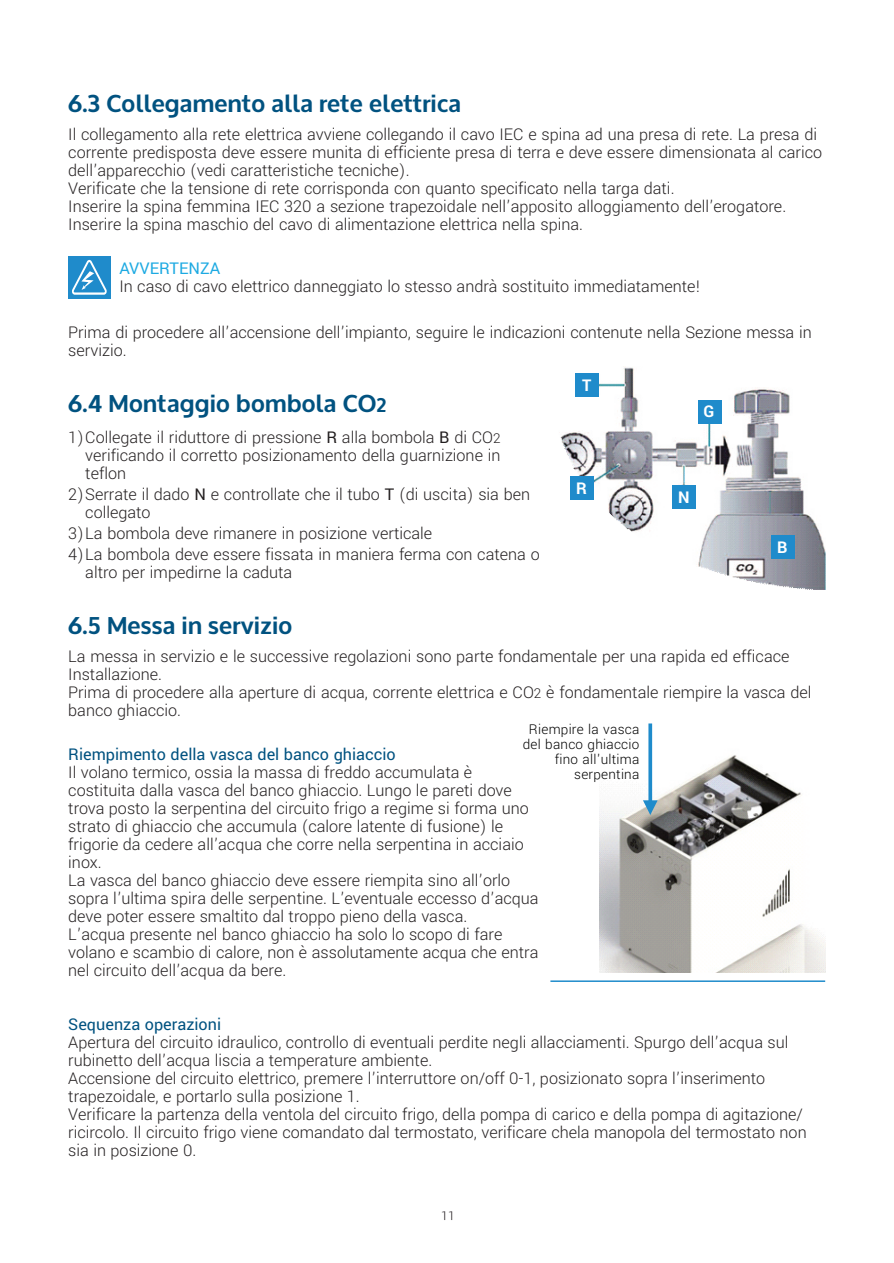
<style>
.page{position:relative;width:894px;height:1263px;background:#fff}
.page>*{position:absolute;margin:0;border:0;box-sizing:border-box;transform-origin:0 0}
.t1{font:700 24px "Oxygen";letter-spacing:.01em;color:#015280}
.t2{font:300 18px/18px "Yantramanav";color:#231f20}
.t3{font:18px "Yantramanav";color:#015280}
.t4{font:18px "Yantramanav";color:#1eaae2}
.t5{font:700 18px "Yantramanav";color:#fff}
.t6{font:300 15px/15px "Yantramanav";letter-spacing:.015em;color:#000001;text-align:right}
.t7{font:300 13.5px "Yantramanav";color:#181317}
.s1{font-size:19.5px}
.s2{font-weight:400}
.s3{font-size:15px}
</style>
<div class="page">
<img style="left:599px;top:755px;width:226px;height:218px">
<hr style="left:550px;top:980px;width:274px;height:2px;background:#1f8bcb">
<svg style="left:642px;top:723px;width:15px;height:92px"></svg>
<img style="left:560px;top:366px;width:265px;height:224px">
<div style="left:575px;top:373px;width:24px;height:24px;background:#1f8bcb"></div>
<div style="left:570px;top:476px;width:23px;height:24px;background:#1f8bcb"></div>
<div style="left:697px;top:400px;width:24px;height:23px;background:#1f8bcb"></div>
<div style="left:672px;top:485px;width:24px;height:24px;background:#1f8bcb"></div>
<div style="left:770px;top:535px;width:24px;height:24px;background:#1f8bcb"></div>
<div style="left:68px;top:256px;width:42px;height:42px;background:#1f8bcb"></div>
<svg style="left:72px;top:260px;width:35px;height:35px"></svg>
<h1 class="t1" style="left:68px;top:82px;width:394px">6.3 Collegamento alla rete elettrica</h1>
<p class="t2" style="left:68px;top:126px;width:755px">Il collegamento alla rete elettrica avviene collegando il cavo IEC e spina ad una presa di rete. La presa di corrente predisposta deve essere munita di efficiente presa di terra e deve essere dimensionata al carico dell’apparecchio (vedi caratteristiche tecniche).<br>Verificate che la tensione di rete corrisponda con quanto specificato nella targa dati.<br>Inserire la spina femmina IEC 320 a sezione trapezoidale nell’apposito alloggiamento dell’erogatore.<br>Inserire la spina maschio del cavo di alimentazione elettrica nella spina.</p>
<p class="t4" style="left:119px;top:257px;width:102px">AVVERTENZA</p>
<p class="t2" style="left:119px;top:277px;width:582px">In caso di cavo elettrico danneggiato lo stesso andrà sostituito immediatamente!</p>
<p class="t2" style="left:68px;top:324px;width:744px">Prima di procedere all’accensione dell’impianto, seguire le indicazioni contenute nella Sezione messa in servizio.</p>
<h1 class="t1" style="left:68px;top:382px;width:320px">6.4 Montaggio bombola CO<span class="s1">2</span></h1>
<p class="t2" style="left:85px;top:429px;width:417px;text-align:justify;text-indent:-17px">1)Collegate il riduttore di pressione <span class="s2">R</span> alla bombola <span class="s2">B</span> di CO<span class="s3">2 </span>verificando il corretto posizionamento della guarnizione in teflon</p>
<p class="t2" style="left:85px;top:486px;width:446px;text-indent:-17px">2)Serrate il dado <span class="s2">N</span> e controllate che il tubo <span class="s2">T</span> (di uscita) sia ben collegato</p>
<p class="t2" style="left:68px;top:523px;width:472px;line-height:21px">3)La bombola deve rimanere in posizione verticale<br>4)La bombola deve essere fissata in maniera ferma con catena o</p>
<p class="t2" style="left:85px;top:564px;width:208px">altro per impedirne la caduta</p>
<h1 class="t1" style="left:68px;top:604px;width:225px">6.5 Messa in servizio</h1>
<p class="t2" style="left:68px;top:648px;width:744px">La messa in servizio e le successive regolazioni sono parte fondamentale per una rapida ed efficace Installazione.<br>Prima di procedere alla aperture di acqua, corrente elettrica e CO<span class="s3">2</span> è fondamentale riempire la vasca del banco ghiaccio.</p>
<p class="t3" style="left:68px;top:743px;width:329px">Riempimento della vasca del banco ghiaccio</p>
<p class="t2" style="left:68px;top:763px;width:471px">Il volano termico, ossia la massa di freddo accumulata è costituita dalla vasca del banco ghiaccio. Lungo le pareti dove trova posto la serpentina del circuito frigo a regime si forma uno strato di ghiaccio che accumula (calore latente di fusione) le frigorie da cedere all’acqua che corre nella serpentina in acciaio inox.<br>La vasca del banco ghiaccio deve essere riempita sino all’orlo sopra l’ultima spira delle serpentine. L’eventuale eccesso d’acqua deve poter essere smaltito dal troppo pieno della vasca.<br>L’acqua presente nel banco ghiaccio ha solo lo scopo di fare volano e scambio di calore, non è assolutamente acqua che entra nel circuito dell’acqua da bere.</p>
<p class="t3" style="left:68px;top:1013px;width:154px">Sequenza operazioni</p>
<p class="t2" style="left:68px;top:1033px;width:739px">Apertura del circuito idraulico, controllo di eventuali perdite negli allacciamenti. Spurgo dell’acqua sul rubinetto dell’acqua liscia a temperature ambiente.<br>Accensione del circuito elettrico, premere l’interruttore on/off 0-1, posizionato sopra l’inserimento trapezoidale, e portarlo sulla posizione 1.<br>Verificare la partenza della ventola del circuito frigo, della pompa di carico e della pompa di agitazione/ ricircolo. Il circuito frigo viene comandato dal termostato, verificare chela manopola del termostato non sia in posizione 0.</p>
<p class="t5" style="left:582px;top:374px;width:11px">T</p>
<p class="t5" style="left:703px;top:400px;width:12px">G</p>
<p class="t5" style="left:576px;top:477px;width:12px">R</p>
<p class="t5" style="left:677px;top:486px;width:13px">N</p>
<p class="t5" style="left:777px;top:536px;width:12px">B</p>
<p class="t6" style="left:522px;top:722px;width:118px">Riempire la vasca del banco ghiaccio fino all'ultima serpentina</p>
<p class="t7" style="left:441px;top:1207px;width:15px">11</p>
</div>
